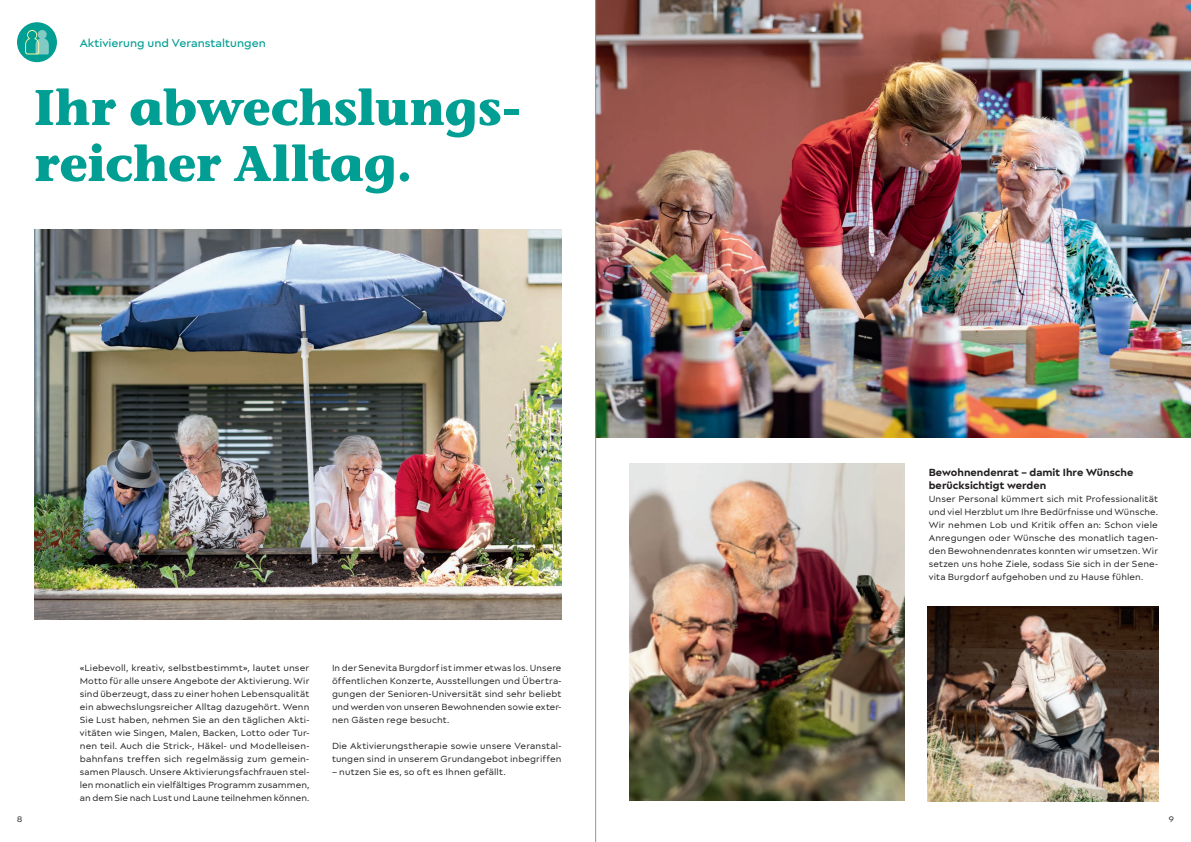
<style>
.page{position:relative;width:1191px;height:842px;background:#fff}
.page>*{position:absolute;margin:0;border:0;box-sizing:border-box;transform-origin:0 0}
.t1{font:700 50px/56px "Stone Informal ITC Pro";letter-spacing:-.01em;color:#009e93}
.t2{font:500 12px "Matteo";color:#009e93}
.Untertitel{font:700 11px "Matteo";letter-spacing:.005em;color:#231f20}
.Lauftext_Block{font:9.5px/13px "Matteo";letter-spacing:.01em;color:#231f20;text-align:justify}
.t3{font:8.5px "Matteo";color:#231f20}
</style>
<div class="page">
<img style="left:34px;top:229px;width:527px;height:390px">
<img style="left:596px;top:0;width:595px;height:437px">
<img style="left:927px;top:606px;width:231px;height:195px">
<div style="left:17px;top:22px;width:40px;height:40px;background:#009e93;border-radius:50%"></div>
<svg style="left:25px;top:30px;width:24px;height:24px"></svg>
<img style="left:629px;top:463px;width:275px;height:337px">
<hr style="left:595px;top:0;width:1px;height:842px;background:#939598">
<p class="t2" style="left:80px;top:36px;width:187px">Aktivierung und Veranstaltungen</p>
<p class="t1" style="left:34px;top:80px;width:487px">Ihr abwechslungs&shy;reicher Alltag.</p>
<p class="Lauftext_Block" style="left:80px;top:661px;width:231px">«Liebevoll, kreativ, selbstbestimmt», lautet unser Motto für alle unsere Angebote der Aktivierung. Wir sind überzeugt, dass zu einer hohen Lebensqualität ein abwechslungsreicher Alltag dazugehört. Wenn Sie Lust haben, nehmen Sie an den täglichen Akti&shy;vitäten wie Singen, Malen, Backen, Lotto oder Tur&shy;nen teil. Auch die Strick-, Häkel- und Modelleisen&shy;bahnfans treffen sich regelmässig zum gemein&shy;samen Plausch. Unsere Aktivierungsfachfrauen stel&shy;len monatlich ein vielfältiges Programm zusammen, an dem Sie nach Lust und Laune teilnehmen können.</p>
<p class="Lauftext_Block" style="left:332px;top:661px;width:231px">In der Senevita Burgdorf ist immer etwas los. Unsere öffentlichen Konzerte, Ausstellungen und Übertra&shy;gungen der Senioren-Universität sind sehr beliebt und werden von unseren Bewohnenden sowie exter&shy;nen Gästen rege besucht.</p>
<p class="Lauftext_Block" style="left:332px;top:739px;width:231px">Die Aktivierungstherapie sowie unsere Veranstal&shy;tungen sind in unserem Grundangebot inbegriffen</p>
<p class="Lauftext_Block" style="left:332px;top:765px;width:175px">– nutzen Sie es, so oft es Ihnen gefällt.</p>
<p class="Untertitel" style="left:928px;top:466px;width:206px">Bewohnendenrat – damit Ihre Wünsche</p>
<p class="Untertitel" style="left:928px;top:479px;width:119px">berücksichtigt werden</p>
<p class="Lauftext_Block" style="left:928px;top:492px;width:231px">Unser Personal kümmert sich mit Professionalität und viel Herzblut um Ihre Bedürfnisse und Wünsche.<br>Wir nehmen Lob und Kritik offen an: Schon viele Anregungen oder Wünsche des monatlich tagen&shy;den Bewohnendenrates konnten wir umsetzen. Wir setzen uns hohe Ziele, sodass Sie sich in der Sene&shy;vita Burgdorf aufgehoben und zu Hause fühlen.</p>
<p class="t3" style="left:17px;top:814px;width:7px">8</p>
<p class="t3" style="left:1168px;top:814px;width:7px">9</p>
</div>
